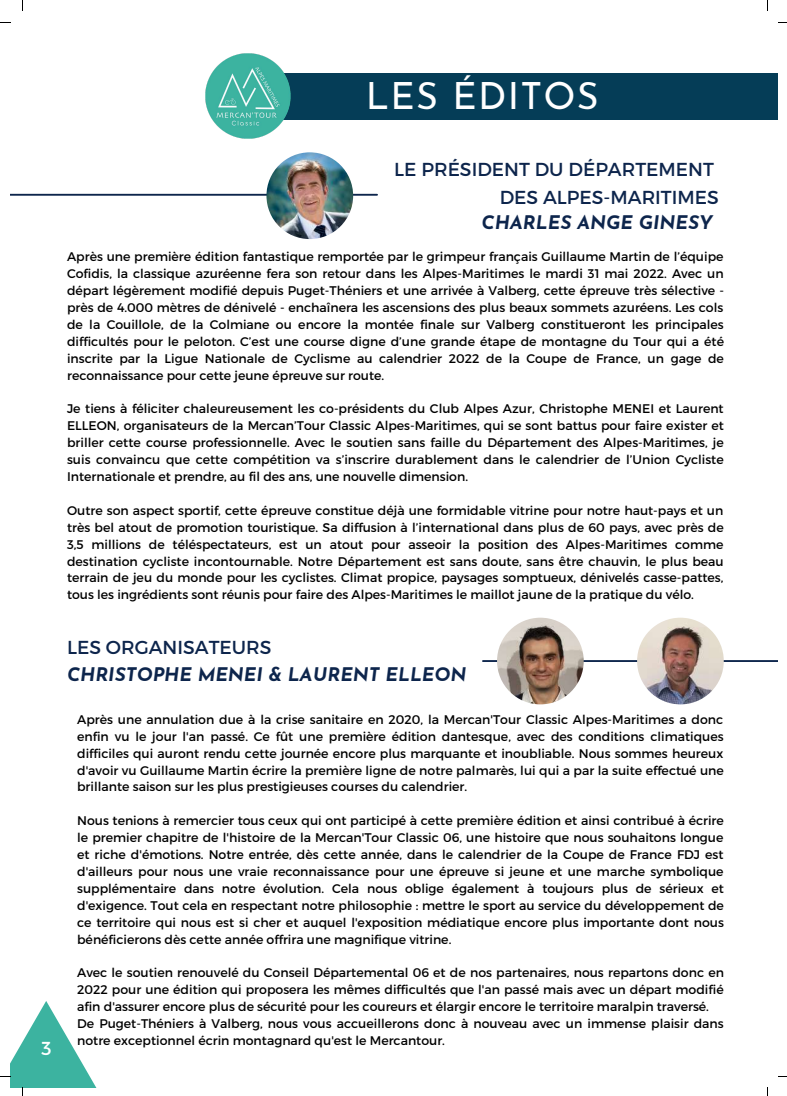
<style>
.page{position:relative;width:787px;height:1096px;background:#fff}
.page>*{position:absolute;margin:0;border:0;box-sizing:border-box;transform-origin:0 0}
.t1{font:37.5px "Josefin Sans";letter-spacing:.035em;color:#fff}
.t2{font:18.75px/28.1px "Montserrat";color:#0d254c;text-align:right}
.t3{font:italic 700 18.75px "Josefin Sans";color:#0d254c}
.t4{font:18.75px "Montserrat";color:#fff}
.t5{font:12.5px/16.9px "Montserrat";color:#000;text-align:justify}
</style>
<div class="page">
<div style="left:234px;top:73px;width:544px;height:46px;background:#053d57"></div>
<img style="left:205px;top:53px;width:90px;height:86px">
<hr style="left:10px;top:194px;width:367px;height:2px;background:#0d254c">
<hr style="left:483px;top:660px;width:295px;height:2px;background:#0d254c">
<img style="left:497px;top:617px;width:87px;height:87px;border-radius:50%">
<img style="left:637px;top:617px;width:87px;height:87px;border-radius:50%">
<img style="left:266px;top:152px;width:87px;height:87px;border-radius:50%">
<svg style="left:0;top:1001px;width:97px;height:94px"></svg>
<h1 class="t1" style="left:366px;top:81px;width:234px">LES ÉDITOS</h1>
<h2 class="t4" style="left:41px;top:1035px;width:12px">3</h2>
<h2 class="t2" style="left:394px;top:154px;width:326px">LE PRÉSIDENT DU DÉPARTEMENT<br>DES ALPES-MARITIMES</h2>
<h2 class="t3" style="left:482px;top:215px;width:233px">CHARLES ANGE GINESY</h2>
<p class="t5" style="left:67px;top:248px;width:658px">Après une première édition fantastique remportée par le grimpeur français Guillaume Martin de l’équipe Cofidis, la classique azuréenne fera son retour dans les Alpes-Maritimes le mardi 31 mai 2022. Avec un départ légèrement modifié depuis Puget-Théniers et une arrivée à Valberg, cette épreuve très sélective - près de 4.000 mètres de dénivelé - enchaînera les ascensions des plus beaux sommets azuréens. Les cols de la Couillole, de la Colmiane ou encore la montée finale sur Valberg constitueront les principales difficultés pour le peloton. C’est une course digne d’une grande étape de montagne du Tour qui a été inscrite par la Ligue Nationale de Cyclisme au calendrier 2022 de la Coupe de France, un gage de reconnaissance pour cette jeune épreuve sur route.</p>
<p class="t5" style="left:67px;top:400px;width:658px">Je tiens à féliciter chaleureusement les co-présidents du Club Alpes Azur, Christophe MENEI et Laurent ELLEON, organisateurs de la Mercan’Tour Classic Alpes-Maritimes, qui se sont battus pour faire exister et briller cette course professionnelle. Avec le soutien sans faille du Département des Alpes-Maritimes, je suis convaincu que cette compétition va s’inscrire durablement dans le calendrier de l’Union Cycliste Internationale et prendre, au fil des ans, une nouvelle dimension.</p>
<p class="t5" style="left:67px;top:501px;width:658px">Outre son aspect sportif, cette épreuve constitue déjà une formidable vitrine pour notre haut-pays et un très bel atout de promotion touristique. Sa diffusion à l’international dans plus de 60 pays, avec près de 3,5 millions de téléspectateurs, est un atout pour asseoir la position des Alpes-Maritimes comme destination cycliste incontournable. Notre Département est sans doute, sans être chauvin, le plus beau terrain de jeu du monde pour les cyclistes. Climat propice, paysages somptueux, dénivelés casse-pattes, tous les ingrédients sont réunis pour faire des Alpes-Maritimes le maillot jaune de la pratique du vélo.</p>
<h2 class="t2" style="left:67px;top:632px;width:206px">LES ORGANISATEURS</h2>
<h2 class="t3" style="left:67px;top:667px;width:401px">CHRISTOPHE MENEI &amp; LAURENT ELLEON</h2>
<p class="t5" style="left:77px;top:710px;width:648px">Après une annulation due à la crise sanitaire en 2020, la Mercan'Tour Classic Alpes-Maritimes a donc enfin vu le jour l'an passé. Ce fût une première édition dantesque, avec des conditions climatiques difficiles qui auront rendu cette journée encore plus marquante et inoubliable. Nous sommes heureux d'avoir vu Guillaume Martin écrire la première ligne de notre palmarès, lui qui a par la suite effectué une brillante saison sur les plus prestigieuses courses du calendrier.</p>
<p class="t5" style="left:77px;top:811px;width:648px">Nous tenions à remercier tous ceux qui ont participé à cette première édition et ainsi contribué à écrire le premier chapitre de l'histoire de la Mercan'Tour Classic 06, une histoire que nous souhaitons longue et riche d'émotions. Notre entrée, dès cette année, dans le calendrier de la Coupe de France FDJ est d'ailleurs pour nous une vraie reconnaissance pour une épreuve si jeune et une marche symbolique supplémentaire dans notre évolution. Cela nous oblige également à toujours plus de sérieux et d'exigence. Tout cela en respectant notre philosophie : mettre le sport au service du développement de ce territoire qui nous est si cher et auquel l'exposition médiatique encore plus importante dont nous bénéficierons dès cette année offrira une magnifique vitrine.</p>
<p class="t5" style="left:77px;top:963px;width:648px;text-align:left">Avec le soutien renouvelé du Conseil Départemental 06 et de nos partenaires, nous repartons donc en 2022 pour une édition qui proposera les mêmes difficultés que l'an passé mais avec un départ modifié afin d'assurer encore plus de sécurité pour les coureurs et élargir encore le territoire maralpin traversé.<br>De Puget-Théniers à Valberg, nous vous accueillerons donc à nouveau avec un immense plaisir dans notre exceptionnel écrin montagnard qu'est le Mercantour.</p>
</div>
